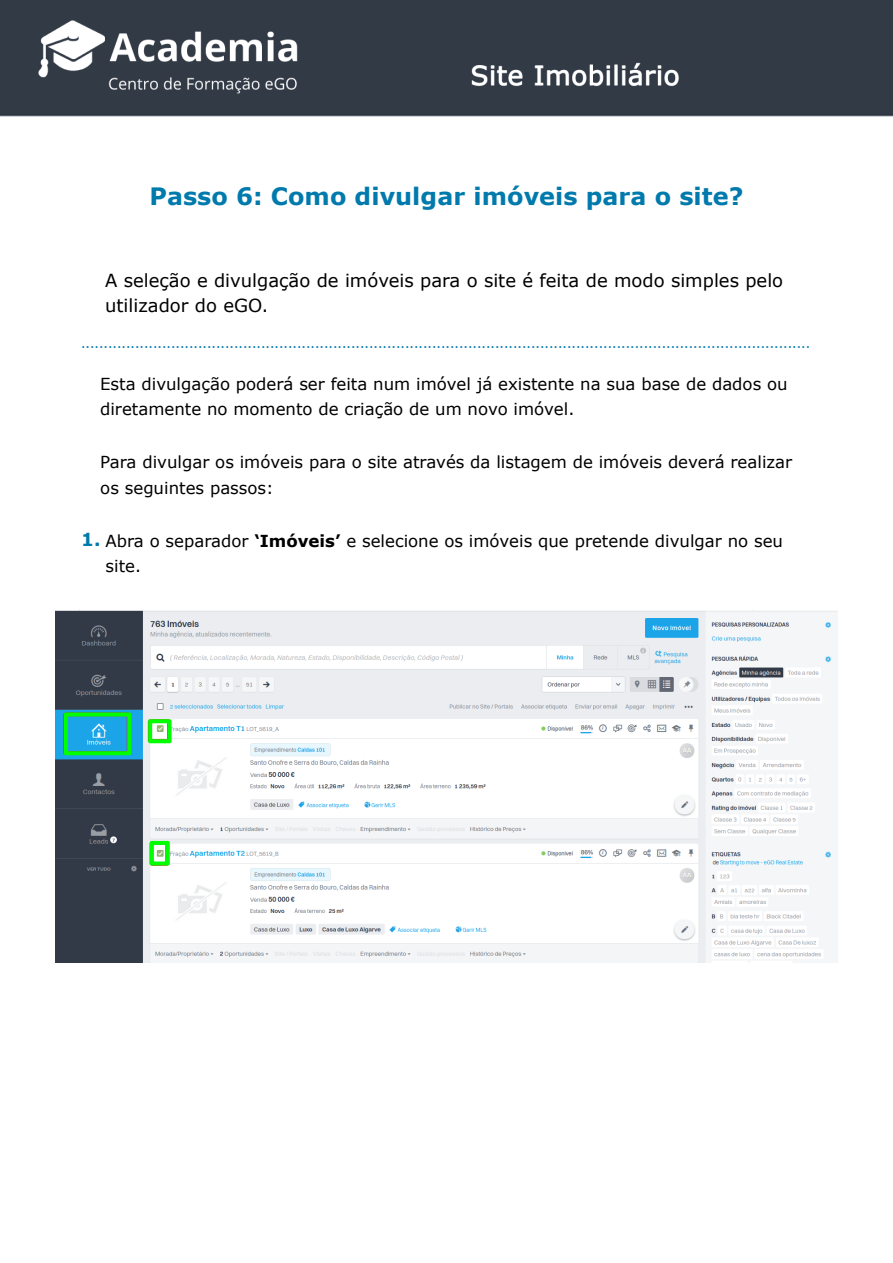
<style>
.page{position:relative;width:893px;height:1263px;background:#fff}
.page>*{position:absolute;margin:0;border:0;box-sizing:border-box;transform-origin:0 0}
.t1{font:700 24px "Verdana";color:#007aad}
.t2{font:18px "Times New Roman";color:#007aad}
.t3{font:18px/25.5px "Verdana";color:#000}
.t4{font:16.5px/25.5px "Verdana";color:#000}
.s1{font-weight:700;font-size:18px;color:#007aad}
.s2{font-weight:700}
</style>
<div class="page">
<img style="left:0;top:0;width:893px;height:117px">
<img style="left:56px;top:610px;width:781px;height:352px">
<div style="left:64px;top:712px;width:67px;height:43px;border:4px solid #0f0"></div>
<div style="left:148px;top:719px;width:24px;height:24px;border:4px solid #0f0"></div>
<div style="left:150px;top:841px;width:20px;height:24px;border:4px solid #0f0"></div>
<h1 class="t1" style="left:149px;top:180px;width:595px">Passo 6: Como divulgar imóveis para o site?</h1>
<p class="t3" style="left:105px;top:267px;width:679px">A seleção e divulgação de imóveis para o site é feita de modo simples pelo utilizador do eGO.</p>
<p class="t2" style="left:81px;top:329px;width:731px">..................................................................................................................................................................</p>
<p class="t4" style="left:100px;top:371px;width:689px">Esta divulgação poderá ser feita num imóvel já existente na sua base de dados ou diretamente no momento de criação de um novo imóvel.</p>
<p class="t4" style="left:100px;top:449px;width:693px">Para divulgar os imóveis para o site através da listagem de imóveis deverá realizar os seguintes passos:</p>
<p class="t4" style="left:106px;top:528px;width:679px;text-indent:-24px"><span class="s1">1.</span> Abra o separador <span class="s2">‘Imóveis’</span> e selecione os imóveis que pretende divulgar no seu site.</p>
</div>
